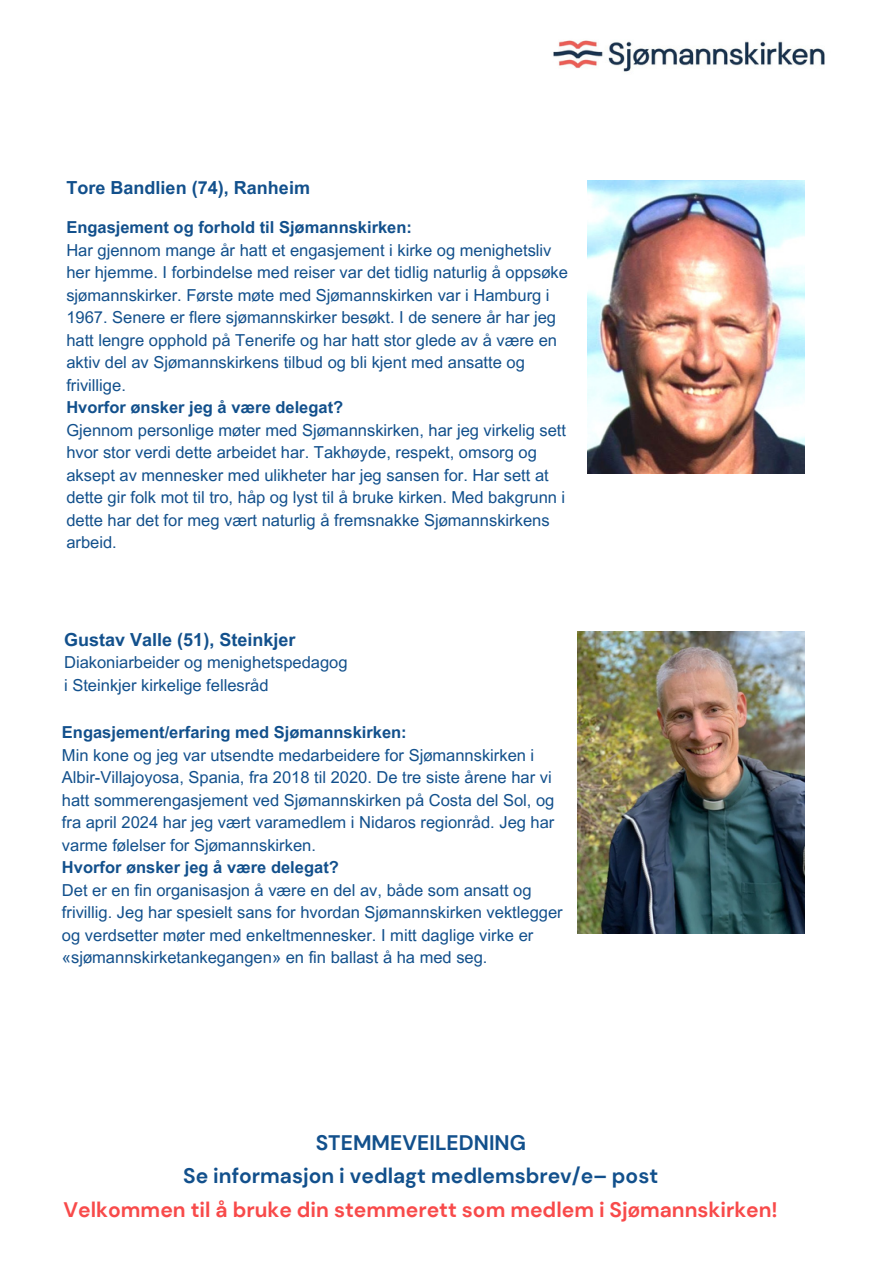
<style>
.page{position:relative;width:894px;height:1264px;background:#fff}
.page>*{position:absolute;margin:0;border:0;box-sizing:border-box;transform-origin:0 0}
.t1{font:700 21px/33.8px "DM Sans";color:#f84a4a;text-align:center}
.t2{font:700 21px "DM Sans";letter-spacing:.005em;color:#12508c}
.t3{font:700 18px "Arial MT Pro";color:#12508c}
.t4{font:16.5px/22.5px "Arial MT Pro";color:#12508c}
.t5{font:700 16.5px "Arial MT Pro";color:#12508c}
.s1{color:#12508c}
</style>
<div class="page">
<img style="left:553px;top:40px;width:272px;height:32px">
<img style="left:587px;top:180px;width:217px;height:294px">
<img style="left:577px;top:631px;width:226px;height:302px">
<p class="t3" style="left:66px;top:181px;width:245px">Tore Bandlien (74), Ranheim</p>
<p class="t5" style="left:66px;top:221px;width:347px">Engasjement og forhold til Sjømannskirken:</p>
<p class="t4" style="left:66px;top:241px;width:503px">Har gjennom mange år hatt et engasjement i kirke og menighetsliv her hjemme. I forbindelse med reiser var det tidlig naturlig å oppsøke sjømannskirker. Første møte med Sjømannskirken var i Hamburg i 1967. Senere er flere sjømannskirker besøkt. I de senere år har jeg hatt lengre opphold på Tenerife og har hatt stor glede av å være en aktiv del av Sjømannskirkens tilbud og bli kjent med ansatte og frivillige.</p>
<p class="t5" style="left:66px;top:401px;width:278px">Hvorfor ønsker jeg å være delegat?</p>
<p class="t4" style="left:66px;top:421px;width:501px">Gjennom personlige møter med Sjømannskirken, har jeg virkelig sett hvor stor verdi dette arbeidet har. Takhøyde, respekt, omsorg og aksept av mennesker med ulikheter har jeg sansen for. Har sett at dette gir folk mot til tro, håp og lyst til å bruke kirken. Med bakgrunn i dette har det for meg vært naturlig å fremsnakke Sjømannskirkens arbeid.</p>
<p class="t3" style="left:64px;top:632px;width:233px">Gustav Valle (51), Steinkjer</p>
<p class="t4" style="left:64px;top:653px;width:285px">Diakoniarbeider og menighetspedagog i Steinkjer kirkelige fellesråd</p>
<p class="t5" style="left:62px;top:726px;width:346px">Engasjement/erfaring med Sjømannskirken:</p>
<p class="t4" style="left:62px;top:745px;width:494px">Min kone og jeg var utsendte medarbeidere for Sjømannskirken i Albir-Villajoyosa, Spania, fra 2018 til 2020. De tre siste årene har vi hatt sommerengasjement ved Sjømannskirken på Costa del Sol, og fra april 2024 har jeg vært varamedlem i Nidaros regionråd. Jeg har varme følelser for Sjømannskirken.</p>
<p class="t5" style="left:62px;top:861px;width:278px">Hvorfor ønsker jeg å være delegat?</p>
<p class="t4" style="left:62px;top:880px;width:502px">Det er en fin organisasjon å være en del av, både som ansatt og frivillig. Jeg har spesielt sans for hvordan Sjømannskirken vektlegger og verdsetter møter med enkeltmennesker. I mitt daglige virke er «sjømannskirketankegangen» en fin ballast å ha med seg.</p>
<p class="t2" style="left:315px;top:1129px;width:212px">STEMMEVEILEDNING</p>
<p class="t1" style="left:64px;top:1158px;width:715px"><span class="s1">Se informasjon i vedlagt medlemsbrev/e– post<br></span>Velkommen til å bruke din stemmerett som medlem i Sjømannskirken!</p>
</div>
